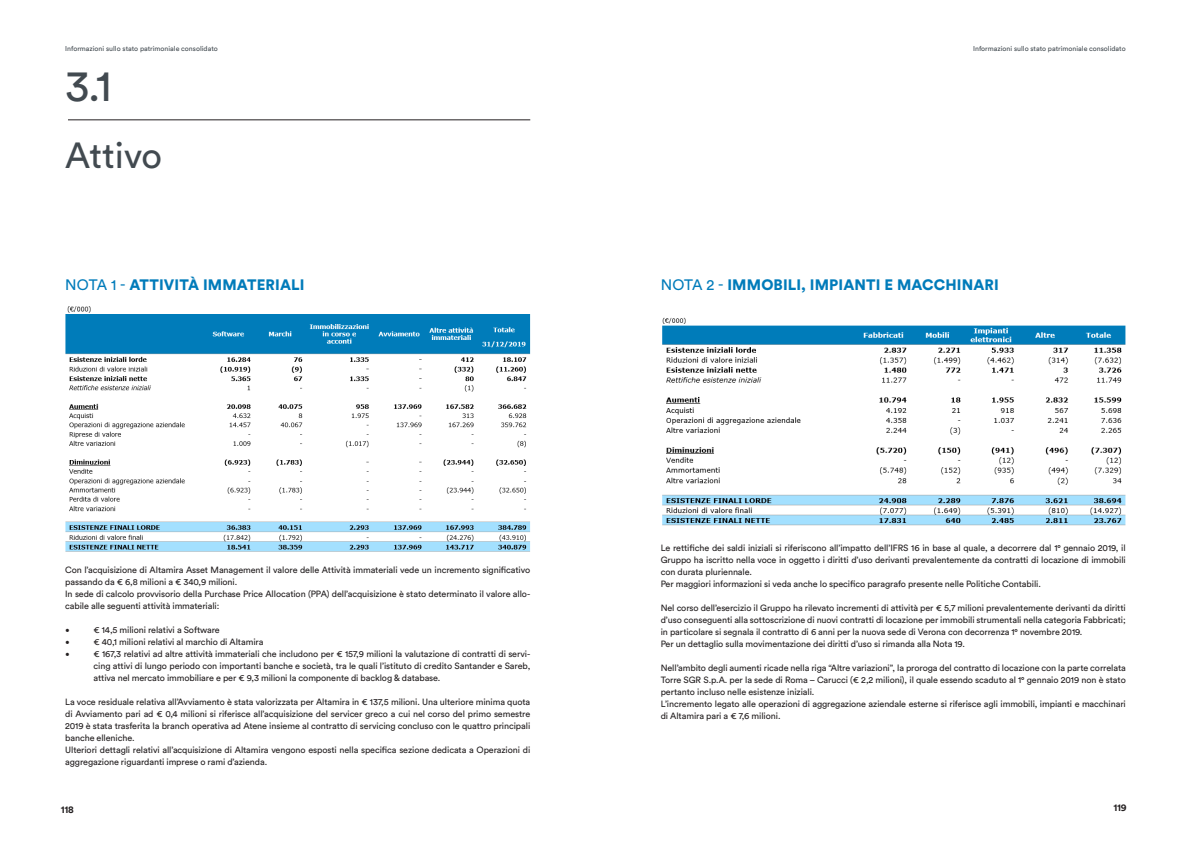
<style>
.page{position:relative;width:1191px;height:842px;background:#fff}
.page>*{position:absolute;margin:0;border:0;box-sizing:border-box;transform-origin:0 0}
.t1{font:44px "Circular Std";color:#424a50}
.t2{font:36px "Circular Std";color:#424a50}
.t3{font:900 15px "Circular Std";letter-spacing:.01em;color:#007bba}
.t4{font:700 10px "Circular Std";letter-spacing:-.04em;color:#231f20}
.t5{font:9px/12px "Circular Std";letter-spacing:-.01em;color:#231f20;text-align:justify}
.t6{font:7px "Circular Std";color:#424a50}
.s1{font-weight:400}
.s2{font-family:"Minion Pro";font-size:12px}
</style>
<div class="page">
<hr style="left:68px;top:120px;width:462px;height:1px;background:#231f20">
<img style="left:662px;top:317px;width:463px;height:209px">
<img style="left:65px;top:306px;width:465px;height:246px">
<p class="t6" style="left:65px;top:44px;width:154px">Informazioni sullo stato patrimoniale consolidato</p>
<p class="t6" style="left:973px;top:44px;width:154px">Informazioni sullo stato patrimoniale consolidato</p>
<p class="t1" style="left:65px;top:59px;width:48px">3.1</p>
<p class="t2" style="left:65px;top:134px;width:98px">Attivo</p>
<p class="t3" style="left:65px;top:275px;width:241px"><span class="s1">NOTA 1 -</span> ATTIVITÀ IMMATERIALI</p>
<p class="t3" style="left:661px;top:275px;width:339px"><span class="s1">NOTA 2 -</span> IMMOBILI, IMPIANTI E MACCHINARI</p>
<p class="t5" style="left:65px;top:563px;width:466px">Con l’acquisizione di Altamira Asset Management il valore delle Attività immateriali vede un incremento significativo passando da € 6,8 milioni a € 340,9 milioni.</p>
<p class="t5" style="left:65px;top:587px;width:466px">In sede di calcolo provvisorio della Purchase Price Allocation (PPA) dell’acquisizione è stato determinato il valore allo&shy;cabile alle seguenti attività immateriali:</p>
<p class="t5" style="left:65px;top:623px;width:156px"><span class="s2">•</span> € 14,5 milioni relativi a Software</p>
<p class="t5" style="left:65px;top:635px;width:200px"><span class="s2">•</span> € 40,1 milioni relativi al marchio di Altamira</p>
<p class="t5" style="left:94px;top:647px;width:438px;text-indent:-28px"><span class="s2">•</span> € 167,3 relativi ad altre attività immateriali che includono per € 157,9 milioni la valutazione di contratti di servi&shy;cing attivi di lungo periodo con importanti banche e società, tra le quali l’istituto di credito Santander e Sareb, attiva nel mercato immobiliare e per € 9,3 milioni la componente di backlog &amp; database.</p>
<p class="t5" style="left:65px;top:695px;width:466px">La voce residuale relativa all’Avviamento è stata valorizzata per Altamira in € 137,5 milioni. Una ulteriore minima quota di Avviamento pari ad € 0,4 milioni si riferisce all’acquisizione del servicer greco a cui nel corso del primo semestre 2019 è stata trasferita la branch operativa ad Atene insieme al contratto di servicing concluso con le quattro principali banche elleniche.</p>
<p class="t5" style="left:65px;top:743px;width:466px">Ulteriori dettagli relativi all’acquisizione di Altamira vengono esposti nella specifica sezione dedicata a Operazioni di aggregazione riguardanti imprese o rami d’azienda.</p>
<p class="t5" style="left:660px;top:541px;width:466px">Le rettifiche dei saldi iniziali si riferiscono all’impatto dell’IFRS 16 in base al quale, a decorrere dal 1° gennaio 2019, il Gruppo ha iscritto nella voce in oggetto i diritti d’uso derivanti prevalentemente da contratti di locazione di immobili con durata pluriennale.</p>
<p class="t5" style="left:660px;top:577px;width:382px">Per maggiori informazioni si veda anche lo specifico paragrafo presente nelle Politiche Contabili.</p>
<p class="t5" style="left:660px;top:601px;width:466px">Nel corso dell’esercizio il Gruppo ha rilevato incrementi di attività per € 5,7 milioni prevalentemente derivanti da diritti d’uso conseguenti alla sottoscrizione di nuovi contratti di locazione per immobili strumentali nella categoria Fabbricati; in particolare si segnala il contratto di 6 anni per la nuova sede di Verona con decorrenza 1° novembre 2019.</p>
<p class="t5" style="left:660px;top:637px;width:306px">Per un dettaglio sulla movimentazione dei diritti d’uso si rimanda alla Nota 19.</p>
<p class="t5" style="left:660px;top:661px;width:466px">Nell’ambito degli aumenti ricade nella riga “Altre variazioni”, la proroga del contratto di locazione con la parte correlata Torre SGR S.p.A. per la sede di Roma – Carucci (€ 2,2 milioni), il quale essendo scaduto al 1° gennaio 2019 non è stato pertanto incluso nelle esistenze iniziali.</p>
<p class="t5" style="left:660px;top:697px;width:466px">L’incremento legato alle operazioni di aggregazione aziendale esterne si riferisce agli immobili, impianti e macchinari di Altamira pari a € 7,6 milioni.</p>
<p class="t4" style="left:61px;top:803px;width:14px">118</p>
<p class="t4" style="left:1113px;top:801px;width:14px">119</p>
</div>
